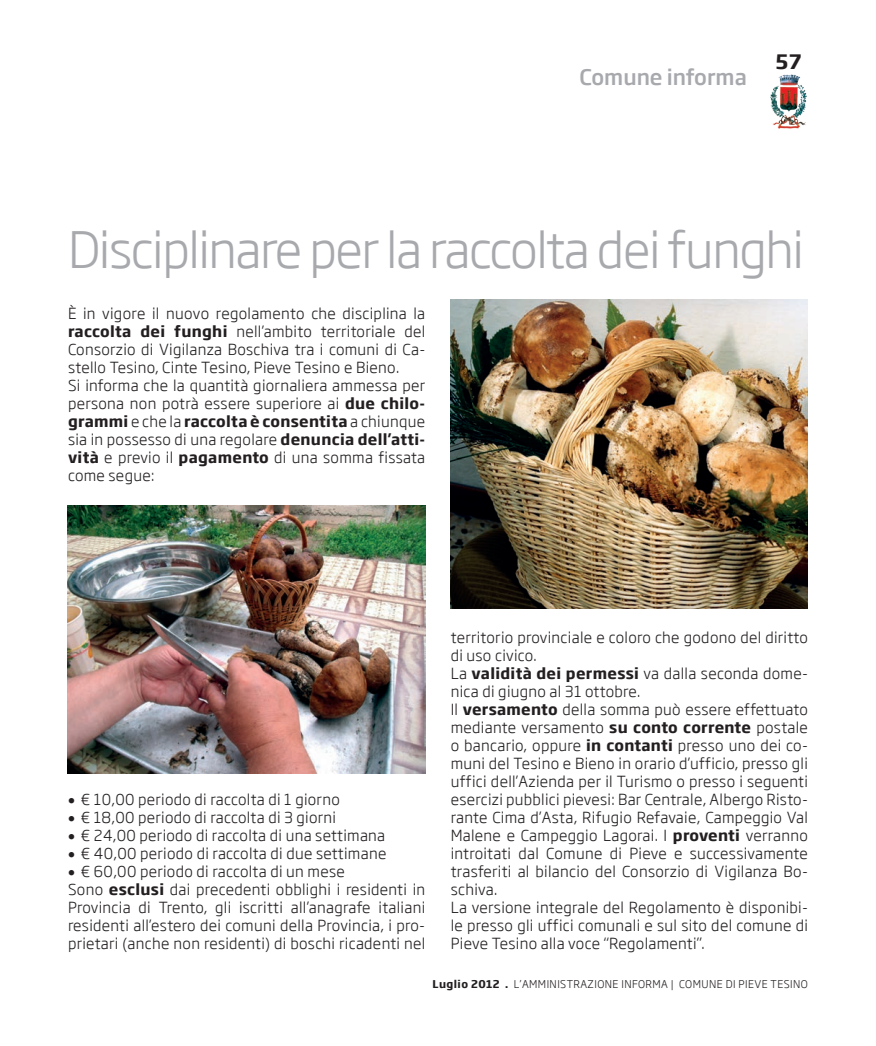
<style>
.page{position:relative;width:876px;height:1046px;background:#fff}
.page>*{position:absolute;margin:0;border:0;box-sizing:border-box;transform-origin:0 0}
.t1{font:300 49.2px "Soho Gothic Std";letter-spacing:-.03em;color:#a8a9ad}
.t2{font:500 21px "Soho Gothic Std";color:#a8a9ad}
.t3{font:700 19.5px "Soho Gothic Std";color:#231f20}
.t4{font:300 15px/18px "Soho Gothic Std";letter-spacing:.02em;color:#231f20}
.t5{font:300 10.5px "Soho Gothic Std";letter-spacing:.04em;color:#231f20}
.s1{font-weight:700}
</style>
<div class="page">
<img style="left:451px;top:300px;width:357px;height:308px">
<img style="left:770px;top:74px;width:37px;height:55px">
<img style="left:67px;top:505px;width:358px;height:269px">
<h2 class="t2" style="left:579px;top:63px;width:169px">Comune informa</h2>
<h3 class="t3" style="left:776px;top:49px;width:27px">57</h3>
<h1 class="t1" style="left:68px;top:219px;width:737px">Disciplinare per la raccolta dei funghi</h1>
<p class="t4" style="left:68px;top:304px;width:359px">È in vigore il nuovo regolamento che disciplina la <span class="s1">raccolta dei funghi</span> nell’ambito territoriale del Consorzio di Vigilanza Boschiva tra i comuni di Ca&shy;stello Tesino, Cinte Tesino, Pieve Tesino e Bieno.<br>Si informa che la quantità giornaliera ammessa per persona non potrà essere superiore ai <span class="s1">due chilo&shy;grammi</span> e che la <span class="s1">raccolta è consentita</span> a chiunque sia in possesso di una regolare <span class="s1">denuncia dell’atti&shy;vità</span> e previo il <span class="s1">pagamento</span> di una somma fissata come segue:</p>
<p class="t4" style="left:68px;top:790px;width:273px">• € 10,00 periodo di raccolta di 1 giorno</p>
<p class="t4" style="left:68px;top:808px;width:270px">• € 18,00 periodo di raccolta di 3 giorni</p>
<p class="t4" style="left:68px;top:826px;width:319px">• € 24,00 periodo di raccolta di una settimana</p>
<p class="t4" style="left:68px;top:844px;width:320px">• € 40,00 periodo di raccolta di due settimane</p>
<p class="t4" style="left:68px;top:862px;width:359px">• € 60,00 periodo di raccolta di un mese<br>Sono <span class="s1">esclusi</span> dai precedenti obblighi i residenti in Provincia di Trento, gli iscritti all’anagrafe italiani residenti all’estero dei comuni della Provincia, i pro&shy;prietari (anche non residenti) di boschi ricadenti nel</p>
<p class="t4" style="left:451px;top:628px;width:359px">territorio provinciale e coloro che godono del diritto di uso civico.<br>La <span class="s1">validità dei permessi</span> va dalla seconda dome&shy;nica di giugno al 31 ottobre.<br>I l <span class="s1">versamento</span> della somma può essere effettuato mediante versamento <span class="s1">su conto corrente</span> postale o bancario, oppure <span class="s1">in contanti</span> presso uno dei co&shy;muni del Tesino e Bieno in orario d’ufficio, presso gli uffici dell’Azienda per il Turismo o presso i seguenti esercizi pubblici pievesi: Bar Centrale, Albergo Risto&shy;rante Cima d’Asta, Rifugio Refavaie, Campeggio Val Malene e Campeggio Lagorai. I <span class="s1">proventi</span> verranno introitati dal Comune di Pieve e successivamente trasferiti al bilancio del Consorzio di Vigilanza Bo&shy;schiva.<br>La versione integrale del Regolamento è disponibi&shy;le presso gli uffici comunali e sul sito del comune di Pieve Tesino alla voce “Regolamenti”.</p>
<p class="t5" style="left:433px;top:977px;width:377px"><span class="s1">Luglio 2012 .</span> L’AMMINISTRAZIONE INFORMA | COMUNE DI PIEVE TESINO</p>
</div>
